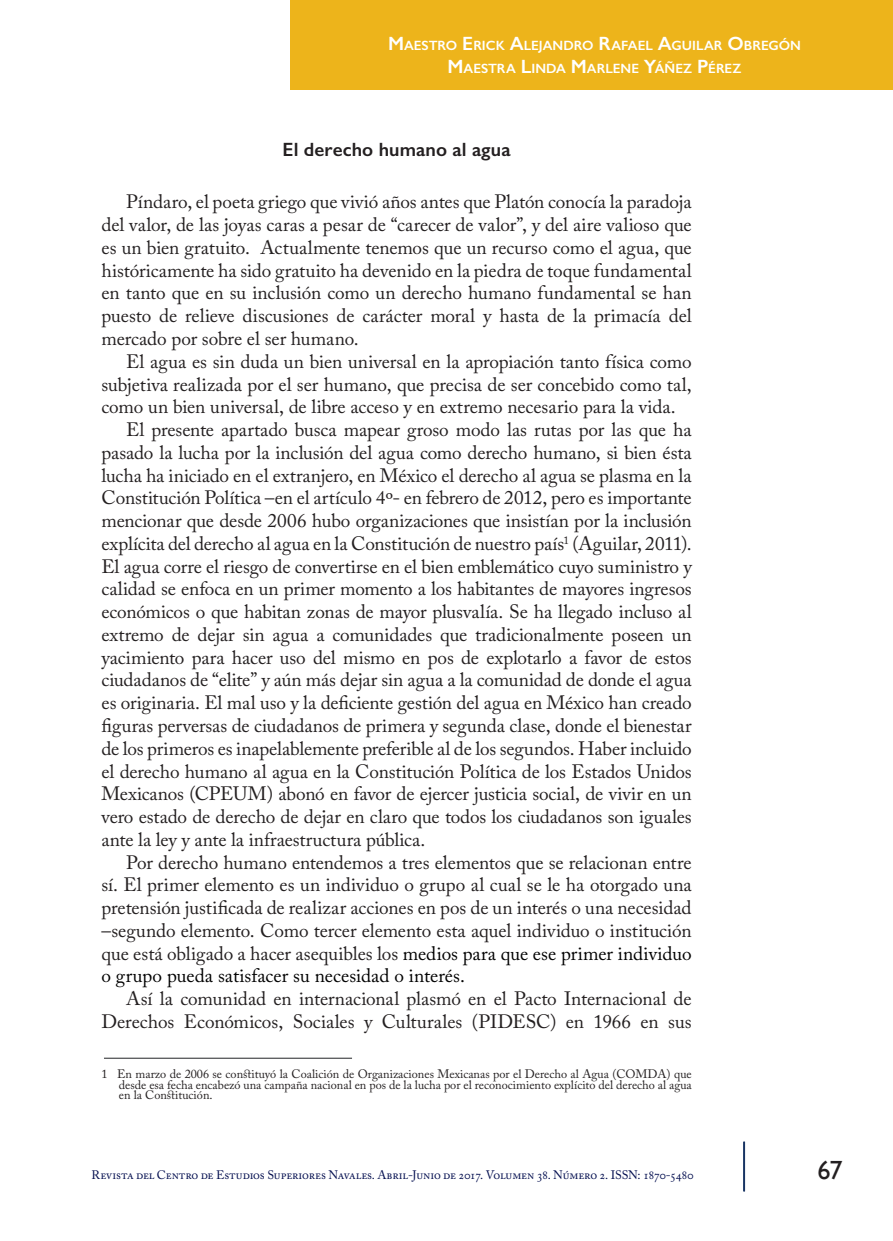
<style>
.page{position:relative;width:893px;height:1241px;background:#fff}
.page>*{position:absolute;margin:0;border:0;box-sizing:border-box;transform-origin:0 0}
.t1{font:26.25px "Gill Sans";color:#231f20}
._05_Normal{font:19.25px/22.8px "Adobe Caslon Pro";letter-spacing:-.005em;color:#231f20;text-align:justify}
._03_Subtítulos{font:600 19.25px "Gill Sans";letter-spacing:.005em;color:#231f20}
.t2{font:600 13.47px/23.1px "Gill Sans";color:#fff;text-align:center}
._16_Nota_al_pie{font:12.25px/10.5px "Adobe Caslon Pro";color:#231f20;text-align:justify}
.t3{font:12.25px "Adobe Caslon Pro";letter-spacing:-.015em;color:#030e4f}
.s1{font-size:19.25px}
.s2{color:#000}
</style>
<div class="page">
<hr style="left:743px;top:1141px;width:2px;height:50px;background:#183463">
<div style="left:290px;top:0;width:603px;height:89px;background:#edb41b"></div>
<hr style="left:104px;top:1057px;width:248px;height:1px;background:#57585a">
<p class="t2" style="left:388px;top:34px;width:414px"><span class="s1">M</span>AESTRO <span class="s1">E</span> RICK <span class="s1">A</span>LEJANDRO <span class="s1">R</span>AFAEL <span class="s1">A</span>GUILAR <span class="s1">O</span>BREGÓN<br><span class="s1">M</span>AESTRA <span class="s1">L</span>INDA <span class="s1">M</span>ARLENE <span class="s1">Y</span>ÁÑEZ <span class="s1">P</span>ÉREZ</p>
<p class="_03_Subtítulos" style="left:282px;top:138px;width:230px">El derecho humano al agua</p>
<p class="_05_Normal" style="left:102px;top:190px;width:592px;text-indent:25px">Píndaro, el poeta griego que vivió años antes que Platón conocía la paradoja del valor, de las joyas caras a pesar de “carecer de valor”, y del aire valioso que es un bien gratuito. Actualmente tenemos que un recurso como el agua, que históricamente ha sido gratuito ha devenido en la piedra de toque fundamental en tanto que en su inclusión como un derecho humano fundamental se han puesto de relieve discusiones de carácter moral y hasta de la primacía del mercado por sobre el ser humano.</p>
<p class="_05_Normal" style="left:102px;top:349px;width:592px;text-indent:25px">El agua es sin duda un bien universal en la apropiación tanto física como subjetiva realizada por el ser humano, que precisa de ser concebido como tal, como un bien universal, de libre acceso y en extremo necesario para la vida.</p>
<p class="_05_Normal" style="left:102px;top:418px;width:592px;text-indent:25px">El presente apartado busca mapear groso modo las rutas por las que ha pasado la lucha por la inclusión del agua como derecho humano, si bien ésta lucha ha iniciado en el extranjero, en México el derecho al agua se plasma en la Constitución Política –en el artículo 4º- en febrero de 2012, pero es importante mencionar que desde 2006 hubo organizaciones que insistían por la inclusión explícita del derecho al agua en la Constitución de nuestro país<sup>1</sup> (Aguilar, 2011).<br>El agua corre el riesgo de convertirse en el bien emblemático cuyo suministro y calidad se enfoca en un primer momento a los habitantes de mayores ingresos económicos o que habitan zonas de mayor plusvalía. Se ha llegado incluso al extremo de dejar sin agua a comunidades que tradicionalmente poseen un yacimiento para hacer uso del mismo en pos de explotarlo a favor de estos ciudadanos de “elite” y aún más dejar sin agua a la comunidad de donde el agua es originaria. El mal uso y la deficiente gestión del agua en México han creado figuras perversas de ciudadanos de primera y segunda clase, donde el bienestar de los primeros es inapelablemente preferible al de los segundos. Haber incluido el derecho humano al agua en la Constitución Política de los Estados Unidos Mexicanos (CPEUM) abonó en favor de ejercer justicia social, de vivir en un vero estado de derecho de dejar en claro que todos los ciudadanos son iguales ante la ley y ante la infraestructura pública.</p>
<p class="_05_Normal" style="left:102px;top:850px;width:592px;text-indent:25px">Por derecho humano entendemos a tres elementos que se relacionan entre sí. El primer elemento es un individuo o grupo al cual se le ha otorgado una pretensión justificada de realizar acciones en pos de un interés o una necesidad –segundo elemento. Como tercer elemento esta aquel individuo o institución que está obligado a hacer asequibles los <span class="s2">medios para que ese primer individuo o grupo pueda satisfacer su necesidad o interés.</span></p>
<p class="_05_Normal" style="left:102px;top:986px;width:592px;text-align:right">Así la comunidad en internacional plasmó en el Pacto Internacional de<br>Derechos Económicos, Sociales y Culturales (PIDESC) en 1966 en sus</p>
<p class="_16_Nota_al_pie" style="left:119px;top:1068px;width:574px;text-indent:-17px">1 En marzo de 2006 se constituyó la Coalición de Organizaciones Mexicanas por el Derecho al Agua (COMDA) que desde esa fecha encabezó una campaña nacional en pos de la lucha por el reconocimiento explícito del derecho al agua en la Constitución.</p>
<p class="t3" style="left:92px;top:1167px;width:603px">Revista del Centro de Estudios Superiores Navales. Abril-Junio de 2017. Volumen 38. Número 2. ISSN: 1870-5480</p>
<h1 class="t1" style="left:817px;top:1154px;width:27px">67<sup>67</sup></h1>
</div>
